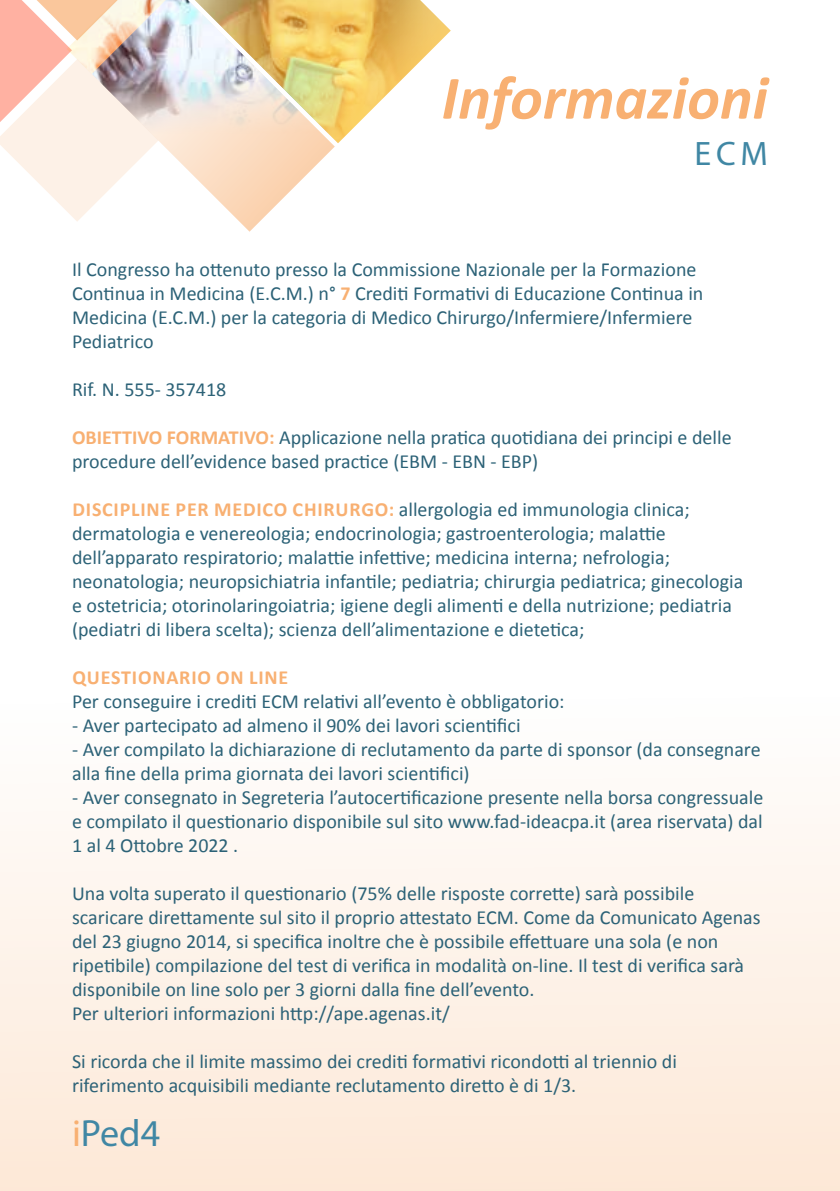
<style>
.page{position:relative;width:840px;height:1191px;background:#fff}
.page>*{position:absolute;margin:0;border:0;box-sizing:border-box;transform-origin:0 0}
.t1{font:italic 700 62px "Calibri";color:#f8b072}
.t2{font:38px "Myriad Pro";color:#4087a4}
.t3{font:34px "Myriad Pro";color:#4087a4}
.t4{font:20px/24px "Calibri";color:#2c6277}
.t5{font:700 20px "Calibri";letter-spacing:.04em;color:#f8b072}
.s1{font-weight:700;color:#f8b072}
.s2{color:#f8b072}
</style>
<div class="page">
<svg style="left:0;top:0;width:451px;height:222px"></svg>
<div style="left:0;top:584px;width:839px;height:607px;background:linear-gradient(to bottom,#fff,#fde9d8)"></div>
<h1 class="t1" style="left:441px;top:59px;width:327px">Informazioni</h1>
<h3 class="t3" style="left:694px;top:132px;width:75px">ECM</h3>
<p class="t4" style="left:72px;top:257px;width:632px">Il Congresso ha ottenuto presso la Commissione Nazionale per la Formazione Continua in Medicina (E.C.M.) n° <span class="s1">7</span> Crediti Formativi di Educazione Continua in Medicina (E.C.M.) per la categoria di Medico Chirurgo/Infermiere/Infermiere Pediatrico</p>
<p class="t4" style="left:72px;top:377px;width:156px">Rif. N. 555- 357418</p>
<p class="t4" style="left:72px;top:425px;width:660px"><span class="s1">OBIETTIVO FORMATIVO:</span> Applicazione nella pratica quotidiana dei principi e delle procedure dell’evidence based practice (EBM - EBN - EBP)</p>
<p class="t4" style="left:72px;top:497px;width:672px"><span class="s1">DISCIPLINE PER MEDICO CHIRURGO:</span> allergologia ed immunologia clinica; dermatologia e venereologia; endocrinologia; gastroenterologia; malattie dell’apparato respiratorio; malattie infettive; medicina interna; nefrologia; neonatologia; neuropsichiatria infantile; pediatria; chirurgia pediatrica; ginecologia e ostetricia; otorinolaringoiatria; igiene degli alimenti e della nutrizione; pediatria (pediatri di libera scelta); scienza dell’alimentazione e dietetica;</p>
<p class="t5" style="left:72px;top:664px;width:217px">QUESTIONARIO ON LINE</p>
<p class="t4" style="left:72px;top:689px;width:493px">Per conseguire i crediti ECM relativi all’evento è obbligatorio:</p>
<p class="t4" style="left:72px;top:713px;width:450px">- Aver partecipato ad almeno il 90% dei lavori scientifici</p>
<p class="t4" style="left:72px;top:737px;width:689px">- Aver compilato la dichiarazione di reclutamento da parte di sponsor (da consegnare alla fine della prima giornata dei lavori scientifici)</p>
<p class="t4" style="left:72px;top:785px;width:692px;text-align:justify">- Aver consegnato in Segreteria l’autocertificazione presente nella borsa congressuale e compilato il questionario disponibile sul sito www.fad-ideacpa.it (area riservata) dal 1 al 4 Ottobre 2022 .</p>
<p class="t4" style="left:72px;top:881px;width:689px">Una volta superato il questionario (75% delle risposte corrette) sarà possibile scaricare direttamente sul sito il proprio attestato ECM. Come da Comunicato Agenas del 23 giugno 2014, si specifica inoltre che è possibile effettuare una sola (e non ripetibile) compilazione del test di verifica in modalità on-line. Il test di verifica sarà disponibile on line solo per 3 giorni dalla fine dell’evento.<br>Per ulteriori informazioni http://ape.agenas.it/</p>
<p class="t4" style="left:72px;top:1049px;width:606px">Si ricorda che il limite massimo dei crediti formativi ricondotti al triennio di riferimento acquisibili mediante reclutamento diretto è di 1/3.</p>
<h2 class="t2" style="left:72px;top:1110px;width:90px"><span class="s2">i</span>Ped4</h2>
</div>
